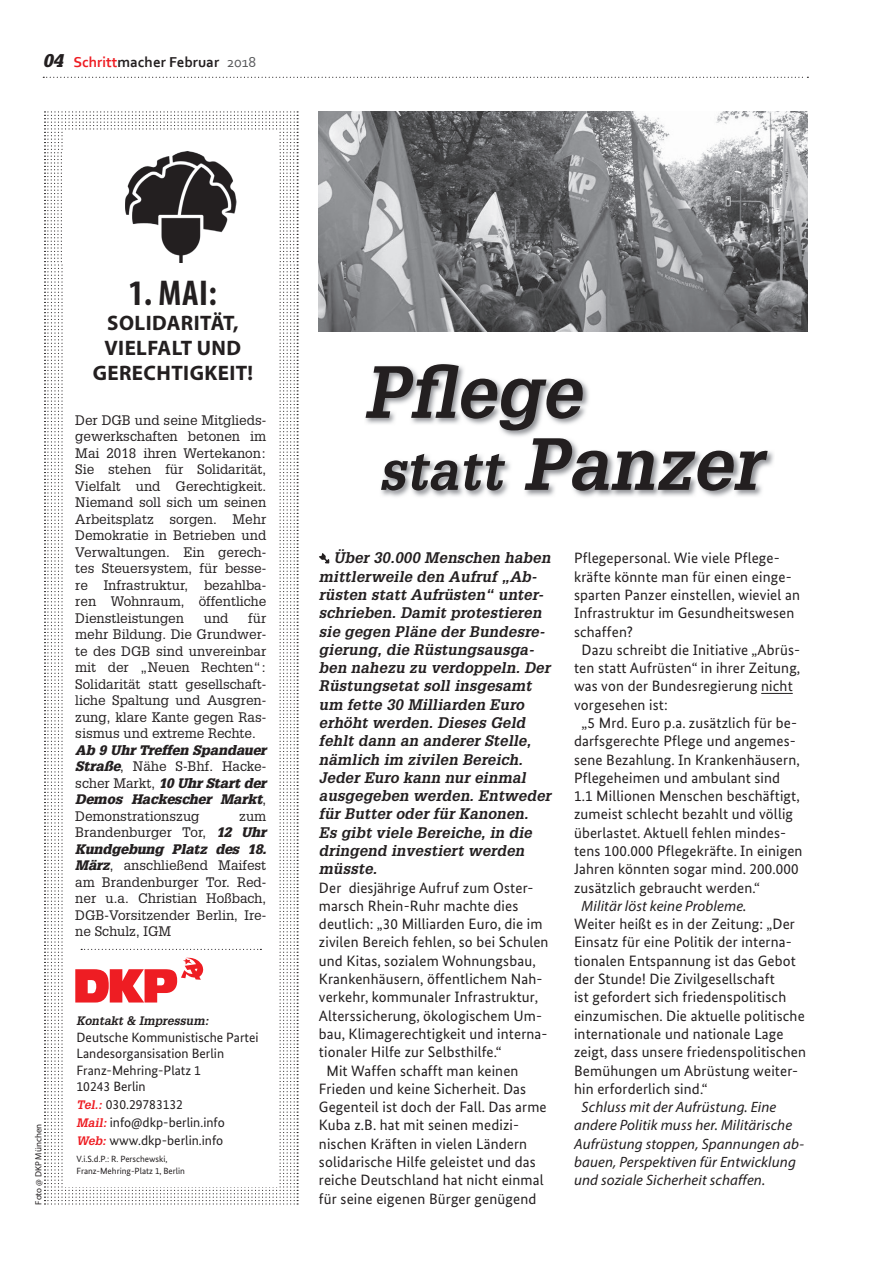
<style>
.page{position:relative;width:893px;height:1263px;background:#fff}
.page>*{position:absolute;margin:0;border:0;box-sizing:border-box;transform-origin:0 0}
.t1{font:italic 700 72px/72px "Glypha LT";color:#231f20}
.t2{font:700 condensed 36px "Myriad Pro";color:#231f20}
.t3{font:700 21px/25.2px "Myriad Pro";letter-spacing:.02em;color:#231f20;text-align:center}
.t4{font:15px/18.3px "Bundes Sans";letter-spacing:.01em;color:#231f20}
.t5{font:italic 700 15px/18.3px "Glypha LT";letter-spacing:.01em;color:#231f20}
.t6{font:italic 15px/18.3px "Myriad Pro";letter-spacing:.01em;color:#231f20}
.t7{font:700 15px "Corbel";color:#231f20}
.t8{font:13.5px/16.5px "Glypha LT";color:#231f20;text-align:justify}
.t9{font:13.5px/16.5px "Bundes Sans";color:#231f20}
.t10{font:italic 900 13.5px/16.5px "Glypha LT";color:#231f20;text-align:justify}
.t11{font:italic 700 12px "Glypha LT";color:#231f20}
.t12{font:9px/12px "Bundes Sans";color:#231f20}
.t13{font:9px "Myriad Pro";color:#231f20}
.s1{font-family:"Glypha LT";font-weight:900;font-style:italic;font-size:18px}
.s2{color:#ee1d23}
.s3{font-weight:400;color:#57585a}
.s4{font-weight:400;font-style:normal}
.s5{font-weight:900;font-style:italic}
.s6{font-family:"Glypha LT";font-weight:700;font-style:italic;font-size:12px;color:#ee1d23}
.s7{font-size:54px}
</style>
<div class="page">
<svg style="left:319px;top:553px;width:10px;height:10px"></svg>
<hr style="left:761px;top:693px;width:32px;height:1px;background:#231f20">
<svg style="left:44px;top:111px;width:254px;height:1093px"></svg>
<svg style="left:43px;top:77px;width:765px;height:1px"></svg>
<img style="left:125px;top:152px;width:111px;height:111px">
<img style="left:319px;top:111px;width:489px;height:220px">
<img style="left:365px;top:364px;width:409px;height:133px">
<p class="t7" style="left:43px;top:52px;width:215px"><span class="s1">04</span> <span class="s2">Schritt</span>macher Februar <span class="s3">2018</span></p>
<p class="t13" style="left:33px;top:1204px;width:82px;rotate:-90deg">Foto @ DKP München</p>
<h2 class="t2" style="left:129px;top:270px;width:90px">1. MAI:</h2>
<h3 class="t3" style="left:93px;top:310px;width:162px">SOLIDARITÄT,<br>VIELFALT UND<br>GERECHTIGKEIT!</h3>
<p class="t8" style="left:75px;top:412px;width:192px">Der DGB und seine Mitglieds&shy;gewerkschaften betonen im Mai 2018 ihren Wertekanon:<br>Sie stehen für Solidarität, Vielfalt und Gerechtigkeit.<br>Niemand soll sich um seinen Arbeitsplatz sorgen. Mehr Demokratie in Betrieben und Verwaltungen. Ein gerech&shy;tes Steuersystem, für besse&shy;re Infrastruktur, bezahlba&shy;ren Wohnraum, öffentliche Dienstleistungen</p>
<p class="t8" style="left:75px;top:610px;width:192px;text-indent:173px">für mehr Bildung. Die Grundwer&shy;te des DGB sind unvereinbar mit der „Neuen Rechten“:<br>Solidarität statt gesellschaft&shy;liche Spaltung und Ausgren&shy;zung, klare Kante gegen Ras&shy;sismus und extreme Rechte.</p>
<p class="t10" style="left:75px;top:742px;width:192px">Ab 9 Uhr Treffen Spandauer Straße<span class="s4">, Nähe S-Bhf. Hacke&shy;scher Markt,</span> 10 Uhr Start der Demos Hackescher Markt<span class="s4">, Demonstrationszug</span></p>
<p class="t8" style="left:204px;top:610px;width:26px">und</p>
<p class="t8" style="left:75px;top:808px;width:192px;text-indent:164px">zum Brandenburger Tor, <span class="s5">12 Uhr Kundgebung Platz des 18.<br>März</span>, anschließend Maifest am Brandenburger Tor. Red&shy;ner u.a. Christian Hoßbach, DGB-Vorsitzender Berlin, Ire&shy;ne Schulz, IGM</p>
<p class="t11" style="left:77px;top:1013px;width:134px">Kontakt &amp; Impressum:</p>
<p class="t9" style="left:77px;top:1029px;width:184px">Deutsche Kommunistische Partei<br>Landesorgansisation Berlin<br>Franz-Mehring-Platz 1<br>10243 Berlin</p>
<p class="t9" style="left:77px;top:1095px;width:150px;line-height:18px"><span class="s6">Tel.:</span> 030.29783132<br><span class="s6">Mail:</span> info@dkp-berlin.info<br><span class="s6">Web:</span> www.dkp-berlin.info</p>
<p class="t12" style="left:77px;top:1152px;width:110px">V.i.S.d.P.: R. Perschewski,<br>Franz-Mehring-Platz 1, Berlin</p>
<h1 class="t1" style="left:364px;top:354px;width:399px">Pflege<br><span class="s7">statt</span> Panzer</h1>
<p class="t5" style="left:319px;top:549px;width:234px;text-indent:15px">Über 30.000 Menschen haben mittlerweile den Aufruf „Ab&shy;rüsten statt Aufrüsten“ unter&shy;schrieben. Damit protestieren sie gegen Pläne der Bundesre&shy;gierung, die Rüstungsausga&shy;ben nahezu zu verdoppeln. Der<br>Rüstungsetat soll insgesamt um fette 30 Milliarden Euro erhöht werden. Dieses Geld fehlt dann an anderer Stelle, nämlich im zivilen Bereich.<br>Jeder Euro kann nur einmal ausgegeben werden. Entweder für Butter oder für Kanonen.<br>Es gibt viele Bereiche, in die dringend investiert werden müsste.</p>
<p class="t4" style="left:319px;top:878px;width:216px">Der diesjährige Aufruf zum Oster-</p>
<p class="t4" style="left:319px;top:896px;width:201px">marsch Rhein-Ruhr machte dies</p>
<p class="t4" style="left:319px;top:915px;width:225px">deutlich: „30 Milliarden Euro, die im</p>
<p class="t4" style="left:319px;top:933px;width:231px">zivilen Bereich fehlen, so bei Schulen</p>
<p class="t4" style="left:319px;top:951px;width:218px">und Kitas, sozialem Wohnungsbau,</p>
<p class="t4" style="left:319px;top:969px;width:225px">Krankenhäusern, öffentlichem Nah-</p>
<p class="t4" style="left:319px;top:988px;width:221px">verkehr, kommunaler Infrastruktur,</p>
<p class="t4" style="left:319px;top:1006px;width:225px">Alterssicherung, ökologischem Um-</p>
<p class="t4" style="left:319px;top:1024px;width:230px">bau, Klimagerechtigkeit und interna-</p>
<p class="t4" style="left:319px;top:1043px;width:184px">tionaler Hilfe zur Selbsthilfe.“</p>
<p class="t4" style="left:326px;top:1061px;width:194px">Mit Waffen schafft man keinen</p>
<p class="t4" style="left:319px;top:1079px;width:209px">Frieden und keine Sicherheit. Das</p>
<p class="t4" style="left:319px;top:1097px;width:229px">Gegenteil ist doch der Fall. Das arme</p>
<p class="t4" style="left:319px;top:1116px;width:202px">Kuba z.B. hat mit seinen medizi-</p>
<p class="t4" style="left:319px;top:1134px;width:210px">nischen Kräften in vielen Ländern</p>
<p class="t4" style="left:319px;top:1152px;width:218px">solidarische Hilfe geleistet und das</p>
<p class="t4" style="left:319px;top:1171px;width:226px">reiche Deutschland hat nicht einmal</p>
<p class="t4" style="left:319px;top:1189px;width:219px">für seine eigenen Bürger genügend</p>
<p class="t4" style="left:574px;top:549px;width:207px">Pflegepersonal. Wie viele Pflege-</p>
<p class="t4" style="left:574px;top:567px;width:219px">kräfte könnte man für einen einge-</p>
<p class="t4" style="left:574px;top:586px;width:227px">sparten Panzer einstellen, wieviel an</p>
<p class="t4" style="left:574px;top:604px;width:222px">Infrastruktur im Gesundheitswesen</p>
<p class="t4" style="left:574px;top:622px;width:61px">schaffen?</p>
<p class="t4" style="left:582px;top:640px;width:220px">Dazu schreibt die Initiative „Abrüs-</p>
<p class="t4" style="left:574px;top:659px;width:228px">ten statt Aufrüsten“ in ihrer Zeitung,</p>
<p class="t4" style="left:574px;top:677px;width:220px">was von der Bundesregierung nicht</p>
<p class="t4" style="left:574px;top:695px;width:95px">vorgesehen ist:</p>
<p class="t4" style="left:582px;top:714px;width:217px">„5 Mrd. Euro p.a. zusä tzlich fü r be-</p>
<p class="t4" style="left:574px;top:732px;width:223px">darfsgerechte Pflege und angemes-</p>
<p class="t4" style="left:574px;top:750px;width:227px">sene Bezahlung. In Krankenhä usern,</p>
<p class="t4" style="left:574px;top:768px;width:208px">Pflegeheimen und ambulant sind</p>
<p class="t4" style="left:574px;top:787px;width:227px">1.1 Millionen Menschen beschä ftigt,</p>
<p class="t4" style="left:574px;top:805px;width:220px">zumeist schlecht bezahlt und vö llig</p>
<p class="t4" style="left:574px;top:823px;width:214px">ü berlastet. Aktuell fehlen mindes-</p>
<p class="t4" style="left:574px;top:842px;width:230px">tens 100.000 Pflegekrä fte. In einigen</p>
<p class="t4" style="left:574px;top:860px;width:226px">Jahren kö nnten sogar mind. 200.000</p>
<p class="t4" style="left:574px;top:878px;width:188px">zusä tzlich gebraucht werden.“</p>
<p class="t6" style="left:582px;top:896px;width:166px">Militär löst keine Probleme.</p>
<p class="t4" style="left:574px;top:915px;width:233px">Weiter heißt es in der Zeitung: „Der Einsatz fü r eine Politik der interna&shy;tionalen Entspannung ist das Gebot der Stunde! Die Zivilgesellschaft<br>ist gefordert sich friedenspolitisch einzumischen. Die aktuelle politische internationale und nationale Lage zeigt, dass unsere friedenspolitischen Bemü hungen um Abrü stung weiter&shy;hin erforderlich sind.“</p>
<p class="t6" style="left:574px;top:1098px;width:232px;text-indent:8px">Schluss mit der Aufrüstung. Eine andere Politik muss her. Militärische Aufrüstung stoppen, Spannungen ab&shy;bauen, Perspektiven für Entwicklung und soziale Sicherheit schaffen.</p>
</div>
